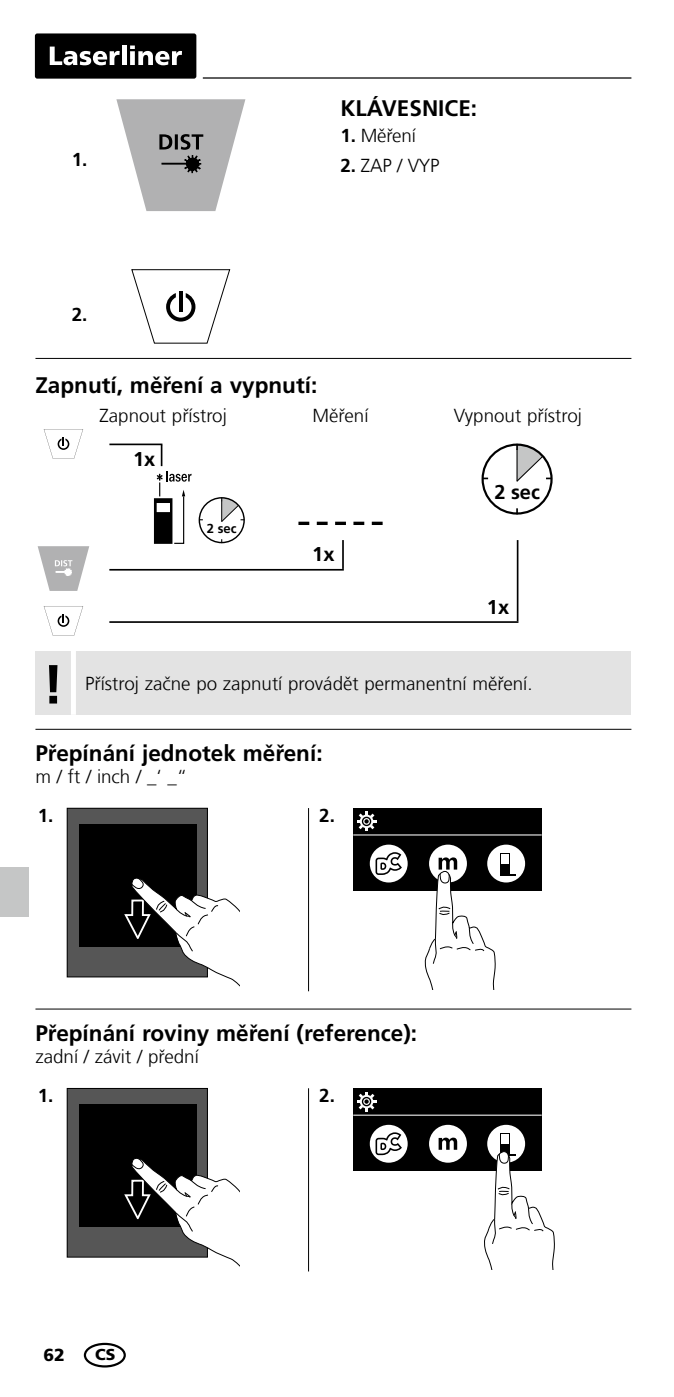
<style>
.page{position:relative;width:674px;height:1397px;background:#fff}
.page>*{position:absolute;margin:0;border:0;box-sizing:border-box;transform-origin:0 0}
.t1{font:700 55px "Frutiger LT Com";color:#000}
.t2{font:700 22.5px "Frutiger LT Com";color:#000}
.t3{font:700 20px "Frutiger LT Com";color:#000}
.t4{font:300 18.75px "Frutiger LT Com";color:#000}
.t5{font:700 18.75px "Frutiger LT Com";color:#000}
.t6{font:900 17.5px "Frutiger LT Com";color:#000}
.t7{font:900 15.75px "Frutiger LT Com";color:#000}
.t8{font:700 13px "Frutiger LT Com";color:#000}
.s1{font-weight:700}
</style>
<div class="page">
<div style="left:35px;top:33px;width:161px;height:46px;background:#000;border-radius:2px"></div>
<svg style="left:50px;top:47px;width:70px;height:18px"></svg>
<hr style="left:122px;top:45px;width:4px;height:20px;background:#fff">
<svg style="left:130px;top:45px;width:52px;height:20px"></svg>
<hr style="left:203px;top:77px;width:428px;height:2px;background:#000">
<svg style="left:116px;top:99px;width:129px;height:112px"></svg>
<svg style="left:131px;top:269px;width:99px;height:75px"></svg>
<hr style="left:179px;top:291px;width:4px;height:21px;background:#000">
<div style="left:84px;top:1342px;width:42px;height:25px;border:2px solid #000;border-radius:50%"></div>
<hr style="left:35px;top:358px;width:596px;height:1px;background:#000">
<div style="left:67px;top:1088px;width:140px;height:168px;background:#565656"></div>
<div style="left:67px;top:1087px;width:140px;height:170px;border:1px solid #000"></div>
<div style="left:79px;top:1104px;width:117px;height:122px;background:#000"></div>
<svg style="left:123px;top:1136px;width:117px;height:131px"></svg>
<div style="left:353px;top:1088px;width:188px;height:82px;background:#000"></div>
<div style="left:369px;top:1124px;width:38px;height:38px;background:#fff;border-radius:50%"></div>
<div style="left:429px;top:1124px;width:37px;height:38px;background:#fff;border-radius:50%"></div>
<div style="left:487px;top:1124px;width:38px;height:38px;background:#fff;border-radius:50%"></div>
<svg style="left:438px;top:1137px;width:19px;height:12px"></svg>
<svg style="left:500px;top:1133px;width:9px;height:11px"></svg>
<div style="left:501px;top:1134px;width:7px;height:9px;background:#fff"></div>
<svg style="left:375px;top:1132px;width:26px;height:22px"></svg>
<hr style="left:353px;top:1114px;width:188px;height:1px;background:#fff">
<svg style="left:357px;top:1092px;width:19px;height:19px"></svg>
<svg style="left:483px;top:1144px;width:72px;height:124px"></svg>
<hr style="left:308px;top:1088px;width:1px;height:183px;background:#000">
<div style="left:481px;top:443px;width:71px;height:71px;border:2px solid #000;border-radius:50%"></div>
<svg style="left:482px;top:477px;width:6px;height:2px"></svg>
<svg style="left:515px;top:444px;width:36px;height:38px"></svg>
<hr style="left:109px;top:569px;width:234px;height:1px;background:#000">
<hr style="left:109px;top:621px;width:409px;height:1px;background:#000">
<svg style="left:342px;top:540px;width:1px;height:29px"></svg>
<hr style="left:516px;top:540px;width:2px;height:81px;background:#000">
<hr style="left:109px;top:443px;width:53px;height:2px;background:#000">
<div style="left:198px;top:497px;width:47px;height:46px;border:1px solid #000;border-radius:50%"></div>
<svg style="left:220px;top:497px;width:24px;height:25px"></svg>
<svg style="left:298px;top:521px;width:84px;height:4px"></svg>
<svg style="left:44px;top:429px;width:39px;height:29px"></svg>
<svg style="left:44px;top:606px;width:39px;height:29px"></svg>
<svg style="left:38px;top:546px;width:51px;height:45px"></svg>
<svg style="left:154px;top:445px;width:37px;height:99px"></svg>
<hr style="left:35px;top:728px;width:596px;height:1px;background:#000">
<hr style="left:35px;top:1008px;width:596px;height:1px;background:#000">
<div style="left:67px;top:808px;width:140px;height:168px;background:#565656"></div>
<div style="left:67px;top:807px;width:140px;height:170px;border:1px solid #000"></div>
<div style="left:79px;top:824px;width:117px;height:122px;background:#000"></div>
<svg style="left:123px;top:856px;width:117px;height:131px"></svg>
<div style="left:353px;top:808px;width:188px;height:82px;background:#000"></div>
<div style="left:369px;top:844px;width:38px;height:38px;background:#fff;border-radius:50%"></div>
<div style="left:429px;top:844px;width:37px;height:38px;background:#fff;border-radius:50%"></div>
<div style="left:487px;top:844px;width:38px;height:38px;background:#fff;border-radius:50%"></div>
<div style="left:499px;top:852px;width:10px;height:23px;background:#000"></div>
<div style="left:501px;top:854px;width:7px;height:9px;background:#fff"></div>
<svg style="left:375px;top:852px;width:26px;height:22px"></svg>
<hr style="left:353px;top:834px;width:188px;height:1px;background:#fff">
<svg style="left:357px;top:811px;width:19px;height:20px"></svg>
<svg style="left:424px;top:857px;width:71px;height:131px"></svg>
<hr style="left:308px;top:808px;width:1px;height:183px;background:#000">
<div style="left:35px;top:651px;width:596px;height:63px;background:#e3e3e3"></div>
<div style="left:71px;top:651px;width:5px;height:63px;background:#fff"></div>
<div style="left:0;top:866px;width:28px;height:50px;background:#c5c6c6"></div>
<p class="t5" style="left:72px;top:148px;width:17px">1.</p>
<p class="t5" style="left:72px;top:303px;width:17px">2.</p>
<p class="t2" style="left:340px;top:95px;width:138px">KLÁVESNICE:</p>
<p class="t4" style="left:340px;top:125px;width:77px"><span class="s1">1.</span> Měření</p>
<p class="t4" style="left:340px;top:154px;width:100px"><span class="s1">2.</span> ZAP / VYP</p>
<p class="t2" style="left:35px;top:371px;width:283px">Zapnutí, měření a vypnutí:</p>
<p class="t4" style="left:99px;top:405px;width:129px">Zapnout přístroj</p>
<p class="t4" style="left:312px;top:405px;width:57px">Měření</p>
<p class="t4" style="left:453px;top:405px;width:129px">Vypnout přístroj</p>
<h1 class="t1" style="left:42px;top:652px;width:23px">!</h1>
<p class="t3" style="left:133px;top:447px;width:24px">1x</p>
<p class="t8" style="left:207px;top:520px;width:31px">2 sec</p>
<p class="t3" style="left:312px;top:542px;width:24px">1x</p>
<p class="t3" style="left:494px;top:480px;width:47px">2 sec</p>
<p class="t3" style="left:486px;top:594px;width:24px">1x</p>
<p class="t4" style="left:85px;top:672px;width:448px">Přístroj začne po zapnutí provádět permanentní měření.</p>
<p class="t2" style="left:35px;top:739px;width:288px">Přepínání jednotek měření:</p>
<p class="t4" style="left:35px;top:765px;width:153px">m / ft / inch / _‘ _“</p>
<p class="t5" style="left:38px;top:804px;width:17px">1.</p>
<p class="t5" style="left:319px;top:804px;width:17px">2.</p>
<p class="t2" style="left:35px;top:1019px;width:383px">Přepínání roviny měření (reference):</p>
<p class="t4" style="left:35px;top:1045px;width:165px">zadní / závit / přední</p>
<p class="t5" style="left:38px;top:1084px;width:17px">1.</p>
<p class="t5" style="left:319px;top:1084px;width:17px">2.</p>
<p class="t6" style="left:44px;top:1343px;width:23px">62</p>
<p class="t7" style="left:95px;top:1344px;width:22px">CS</p>
</div>
